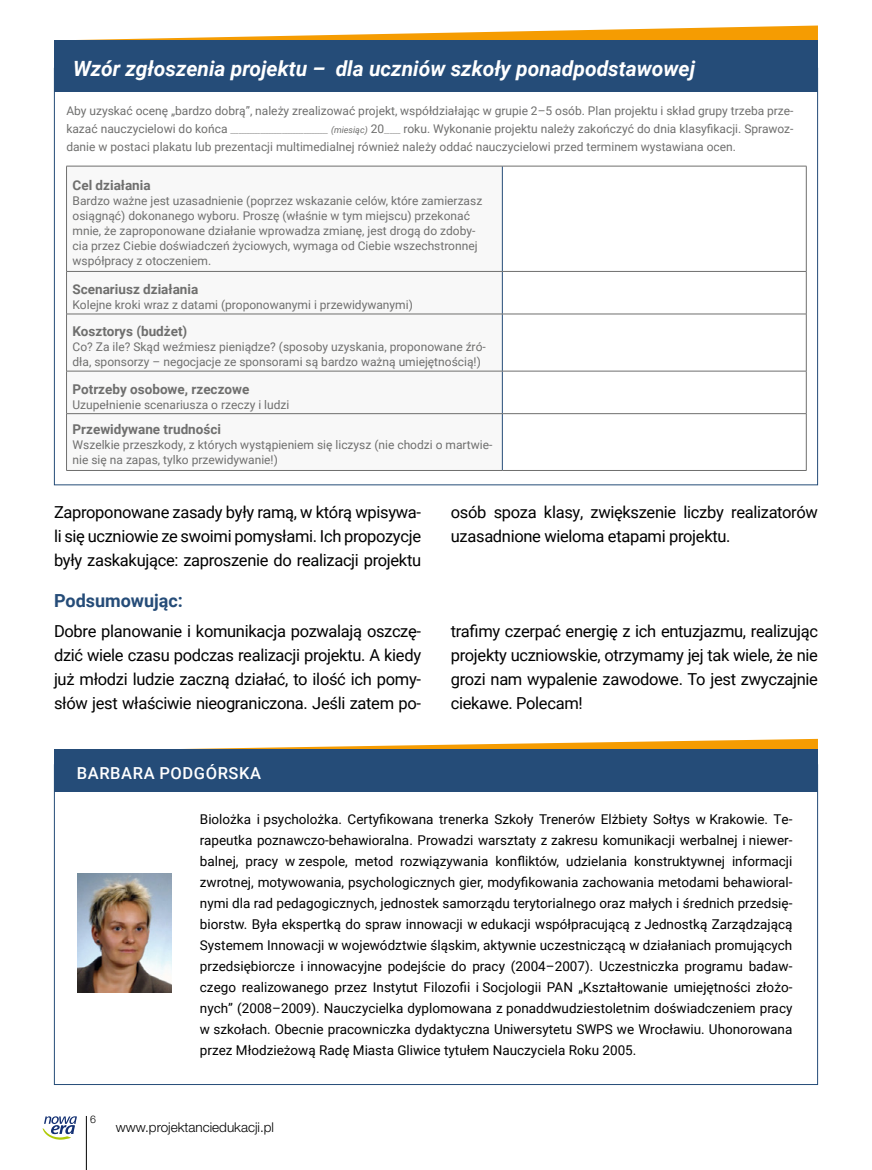
<style>
.page{position:relative;width:872px;height:1170px;background:#fff}
.page>*{position:absolute;margin:0;border:0;box-sizing:border-box;transform-origin:0 0}
.t1{font:italic 700 21px "Roboto";color:#fff}
.t2{font:700 18px "Roboto";color:#254c78}
.t3{font:16.5px/24px "Roboto";letter-spacing:-.02em;color:#000;text-align:justify}
.t4{font:500 16.5px "Roboto";letter-spacing:.035em;color:#fff}
.t5{font:13.5px/21px "Roboto";color:#000;text-align:justify}
.t6{font:700 13.5px "Roboto";color:#6f6f6e}
.t7{font:300 13.5px "Helvetica Neue LT Pro";color:#000}
.t8{font:12px/15px "Roboto";color:#6f6f6e}
.t9{font:300 10.5px "Helvetica Neue LT Pro";color:#000}
.s1{font-size:6px}
.s2{font-style:italic;font-size:9px}
</style>
<div class="page">
<hr style="left:86px;top:1115px;width:1px;height:54px;background:#000">
<svg style="left:43px;top:1116px;width:34px;height:23px"></svg>
<svg style="left:78px;top:26px;width:740px;height:14px"></svg>
<div style="left:54px;top:40px;width:764px;height:51px;background:#254c78"></div>
<svg style="left:67px;top:167px;width:435px;height:303px"></svg>
<svg style="left:503px;top:167px;width:303px;height:303px"></svg>
<hr style="left:502px;top:166px;width:1px;height:105px;background:#254c78">
<hr style="left:502px;top:271px;width:1px;height:43px;background:#254c78">
<hr style="left:502px;top:314px;width:1px;height:57px;background:#254c78">
<hr style="left:502px;top:371px;width:1px;height:42px;background:#254c78">
<hr style="left:502px;top:414px;width:1px;height:56px;background:#254c78">
<hr style="left:66px;top:166px;width:436px;height:1px;background:#6f6f6e">
<hr style="left:66px;top:166px;width:1px;height:105px;background:#6f6f6e">
<hr style="left:502px;top:166px;width:304px;height:1px;background:#6f6f6e">
<hr style="left:806px;top:166px;width:1px;height:105px;background:#6f6f6e">
<hr style="left:66px;top:271px;width:436px;height:1px;background:#6f6f6e">
<hr style="left:66px;top:271px;width:1px;height:43px;background:#6f6f6e">
<hr style="left:502px;top:271px;width:304px;height:1px;background:#6f6f6e">
<hr style="left:806px;top:271px;width:1px;height:43px;background:#6f6f6e">
<hr style="left:66px;top:314px;width:436px;height:1px;background:#6f6f6e">
<hr style="left:66px;top:314px;width:1px;height:57px;background:#6f6f6e">
<hr style="left:502px;top:314px;width:304px;height:1px;background:#6f6f6e">
<hr style="left:806px;top:314px;width:1px;height:57px;background:#6f6f6e">
<hr style="left:66px;top:371px;width:436px;height:1px;background:#6f6f6e">
<hr style="left:66px;top:371px;width:1px;height:42px;background:#6f6f6e">
<hr style="left:502px;top:371px;width:304px;height:1px;background:#6f6f6e">
<hr style="left:806px;top:371px;width:1px;height:42px;background:#6f6f6e">
<hr style="left:66px;top:413px;width:436px;height:1px;background:#6f6f6e">
<hr style="left:66px;top:414px;width:1px;height:56px;background:#6f6f6e">
<hr style="left:502px;top:413px;width:304px;height:1px;background:#6f6f6e">
<hr style="left:806px;top:414px;width:1px;height:56px;background:#6f6f6e">
<hr style="left:66px;top:470px;width:436px;height:1px;background:#6f6f6e">
<hr style="left:502px;top:470px;width:304px;height:1px;background:#6f6f6e">
<svg style="left:246px;top:738px;width:572px;height:10px"></svg>
<div style="left:54px;top:748px;width:764px;height:43px;background:#254c78"></div>
<img style="left:78px;top:873px;width:94px;height:119px">
<h1 class="t1" style="left:73px;top:53px;width:623px">Wzór zgłoszenia projektu – dla uczniów szkoły ponadpodstawowej</h1>
<p class="t8" style="left:66px;top:102px;width:728px;line-height:18px;text-align:justify">Aby uzyskać ocenę „bardzo dobrą”, należy zrealizować projekt, współdziałając w grupie 2–5 osób. Plan projektu i skład grupy trzeba prze&shy;kazać nauczycielowi do końca <span class="s1">____________________________________</span> <span class="s2">(miesiąc)</span> 20<span class="s1">______</span> roku. Wykonanie projektu należy zakończyć do dnia klasyfikacji. Sprawoz&shy;danie w postaci plakatu lub prezentacji multimedialnej również należy oddać nauczycielowi przed terminem wystawiana ocen.</p>
<p class="t6" style="left:73px;top:176px;width:80px">Cel działania</p>
<p class="t8" style="left:73px;top:193px;width:411px">Bardzo ważne jest uzasadnienie (poprzez wskazanie celów, które zamierzasz osiągnąć) dokonanego wyboru. Proszę (właśnie w tym miejscu) przekonać mnie, że zaproponowane działanie wprowadza zmianę, jest drogą do zdoby&shy;cia przez Ciebie doświadczeń życiowych, wymaga od Ciebie wszechstronnej współpracy z otoczeniem.</p>
<p class="t6" style="left:73px;top:279px;width:127px">Scenariusz działania</p>
<p class="t8" style="left:73px;top:296px;width:342px">Kolejne kroki wraz z datami (proponowanymi i przewidywanymi)</p>
<p class="t6" style="left:73px;top:322px;width:116px">Kosztorys (budżet)</p>
<p class="t8" style="left:73px;top:339px;width:415px">Co? Za ile? Skąd weźmiesz pieniądze? (sposoby uzyskania, proponowane źró&shy;dła, sponsorzy – negocjacje ze sponsorami są bardzo ważną umiejętnością!)</p>
<p class="t6" style="left:73px;top:379px;width:178px">Potrzeby osobowe, rzeczowe</p>
<p class="t8" style="left:73px;top:396px;width:218px">Uzupełnienie scenariusza o rzeczy i ludzi</p>
<p class="t6" style="left:73px;top:420px;width:150px">Przewidywane trudności</p>
<p class="t8" style="left:73px;top:437px;width:421px">Wszelkie przeszkody, z których wystąpieniem się liczysz (nie chodzi o martwie&shy;nie się na zapas, tylko przewidywanie!)</p>
<p class="t3" style="left:54px;top:499px;width:369px">Zaproponowane zasady były ramą, w którą wpisywa&shy;li się uczniowie ze swoimi pomysłami. Ich propozycje były zaskakujące: zaproszenie do realizacji projektu</p>
<h2 class="t2" style="left:54px;top:588px;width:130px">Podsumowując:</h2>
<p class="t3" style="left:54px;top:619px;width:368px">Dobre planowanie i komunikacja pozwalają oszczę&shy;dzić wiele czasu podczas realizacji projektu. A kiedy już młodzi ludzie zaczną działać, to ilość ich pomy&shy;słów jest właściwie nieograniczona. Jeśli zatem po-</p>
<p class="t3" style="left:451px;top:619px;width:368px">trafimy czerpać energię z ich entuzjazmu, realizując projekty uczniowskie, otrzymamy jej tak wiele, że nie grozi nam wypalenie zawodowe. To jest zwyczajnie ciekawe. Polecam!</p>
<p class="t3" style="left:451px;top:500px;width:369px">osób spoza klasy, zwiększenie liczby realizatorów uzasadnione wieloma etapami projektu.</p>
<p class="t4" style="left:77px;top:761px;width:186px">BARBARA PODGÓRSKA</p>
<p class="t5" style="left:200px;top:808px;width:594px">Biolożka i psycholożka. Certyfikowana trenerka Szkoły Trenerów Elżbiety Sołtys w Krakowie. Te&shy;rapeutka poznawczo-behawioralna. Prowadzi warsztaty z zakresu komunikacji werbalnej i niewer&shy;balnej, pracy w zespole, metod rozwiązywania konfliktów, udzielania konstruktywnej informacji zwrotnej, motywowania, psychologicznych gier, modyfikowania zachowania metodami behawioral&shy;nymi dla rad pedagogicznych, jednostek samorządu terytorialnego oraz małych i średnich przedsię&shy;biorstw. Była ekspertką do spraw innowacji w edukacji współpracującą z Jednostką Zarządzającą Systemem Innowacji w województwie śląskim, aktywnie uczestniczącą w działaniach promujących przedsiębiorcze i innowacyjne podejście do pracy (2004–2007). Uczestniczka programu badaw&shy;czego realizowanego przez Instytut Filozofii i Socjologii PAN „Kształtowanie umiejętności złożo&shy;nych” (2008–2009). Nauczycielka dyplomowana z ponaddwudziestoletnim doświadczeniem pracy w szkołach. Obecnie pracowniczka dydaktyczna Uniwersytetu SWPS we Wrocławiu. Uhonorowana przez Młodzieżową Radę Miasta Gliwice tytułem Nauczyciela Roku 2005.</p>
<p class="t9" style="left:90px;top:1113px;width:7px">6</p>
<p class="t7" style="left:116px;top:1118px;width:160px">www.projektanciedukacji.pl</p>
</div>
